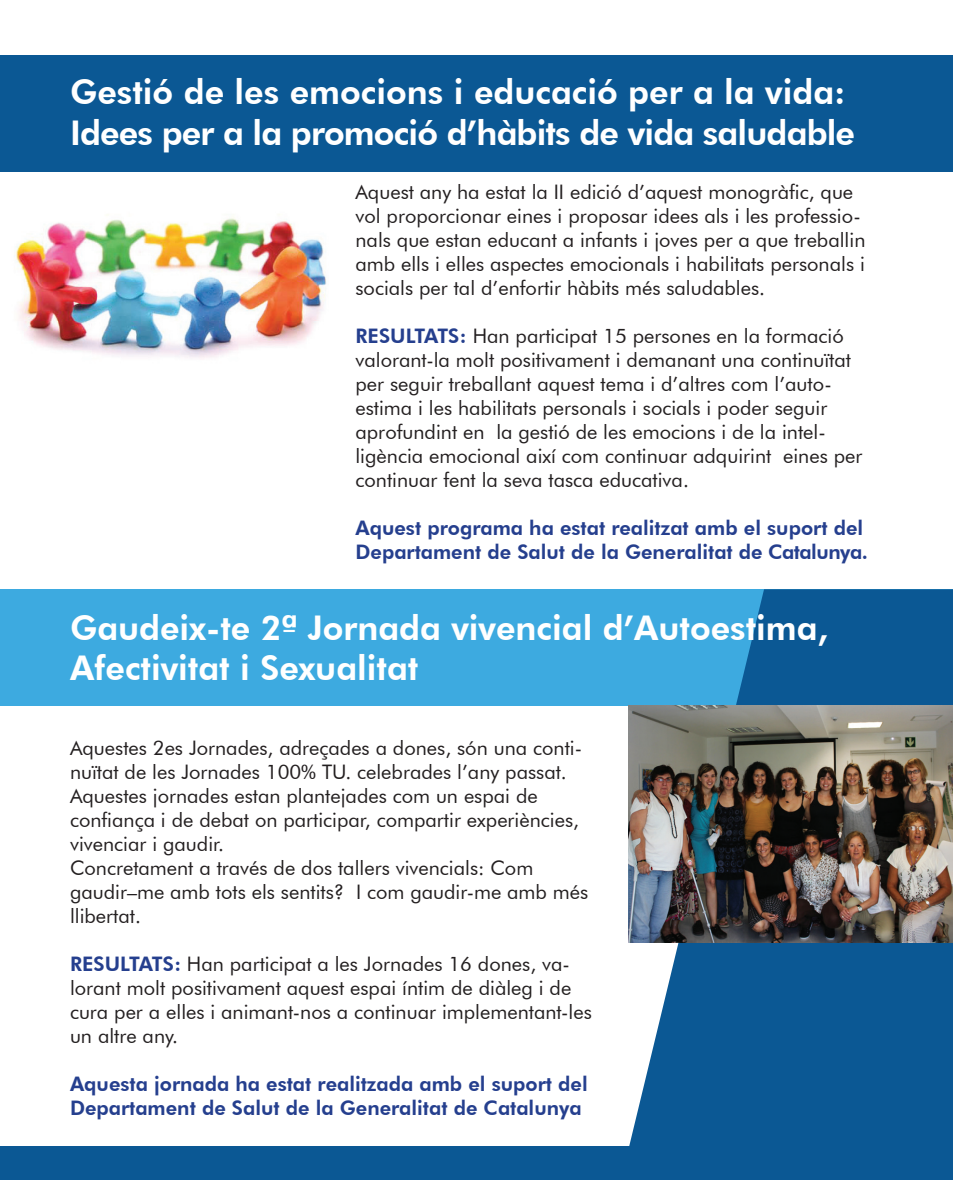
<style>
.page{position:relative;width:953px;height:1180px;background:#fff}
.page>*{position:absolute;margin:0;border:0;box-sizing:border-box;transform-origin:0 0}
.t1{font:800 34px/40.8px "Futura BT";letter-spacing:-.025em;color:#fff}
.t2{font:800 34px/40.8px "Futura BT";color:#fff}
.t3{font:20px/24px "Futura BT";color:#231f20}
.t4{font:800 20px/24px "Futura BT";color:#253f8e}
.s1{font-weight:800;color:#253f8e}
</style>
<div class="page">
<div style="left:0;top:589px;width:952px;height:116px;background:#3daae0"></div>
<svg style="left:621px;top:589px;width:331px;height:557px;fill:#0b5894"></svg>
<div style="left:0;top:55px;width:952px;height:116px;background:#0b5894"></div>
<img style="left:16px;top:214px;width:311px;height:144px">
<img style="left:628px;top:705px;width:324px;height:237px">
<div style="left:0;top:1146px;width:952px;height:33px;background:#0b5894"></div>
<h1 class="t1" style="left:70px;top:71px;width:786px">Gestió de les emocions i educació per a la vida:<br>Idees per a la promoció d’hàbits de vida saludable</h1>
<p class="t3" style="left:355px;top:179px;width:511px">Aquest any ha estat la II edició d’aquest monogràfic, que vol proporcionar eines i proposar idees als i les professio&shy;nals que estan educant a infants i joves per a que treballin amb ells i elles aspectes emocionals i habilitats personals i socials per tal d’enfortir hàbits més saludables.</p>
<p class="t3" style="left:355px;top:323px;width:508px"><span class="s1">RESULTATS:</span> Han participat 15 persones en la formació valorant-la molt positivament i demanant una continuïtat per seguir treballant aquest tema i d’altres com l’auto&shy;estima i les habilitats personals i socials i poder seguir aprofundint en la gestió de les emocions i de la intel· ligència emocional així com continuar adquirint eines per continuar fent la seva tasca educativa.</p>
<p class="t4" style="left:355px;top:515px;width:514px">Aquest programa ha estat realitzat amb el suport del<br>Departament de Salut de la Generalitat de Catalunya.</p>
<h1 class="t2" style="left:70px;top:606px;width:759px">Gaudeix-te 2ª Jornada vivencial d’Autoestima,<br>Afectivitat i Sexualitat</h1>
<p class="t3" style="left:70px;top:735px;width:520px">Aquestes 2es Jornades, adreçades a dones, són una conti&shy;nuïtat de les Jornades 100% TU. celebrades l’any passat.<br>Aquestes jornades estan plantejades com un espai de confiança i de debat on participar, compartir experiències, vivenciar i gaudir.<br>Concretament a través de dos tallers vivencials: Com gaudir–me amb tots els sentits? I com gaudir-me amb més llibertat.</p>
<p class="t3" style="left:70px;top:951px;width:523px"><span class="s1">RESULTATS:</span> Han participat a les Jornades 16 dones, va&shy;lorant molt positivament aquest espai íntim de diàleg i de cura per a elles i animant-nos a continuar implementant-les un altre any.</p>
<p class="t4" style="left:70px;top:1071px;width:519px">Aquesta jornada ha estat realitzada amb el suport del<br>Departament de Salut de la Generalitat de Catalunya</p>
</div>
